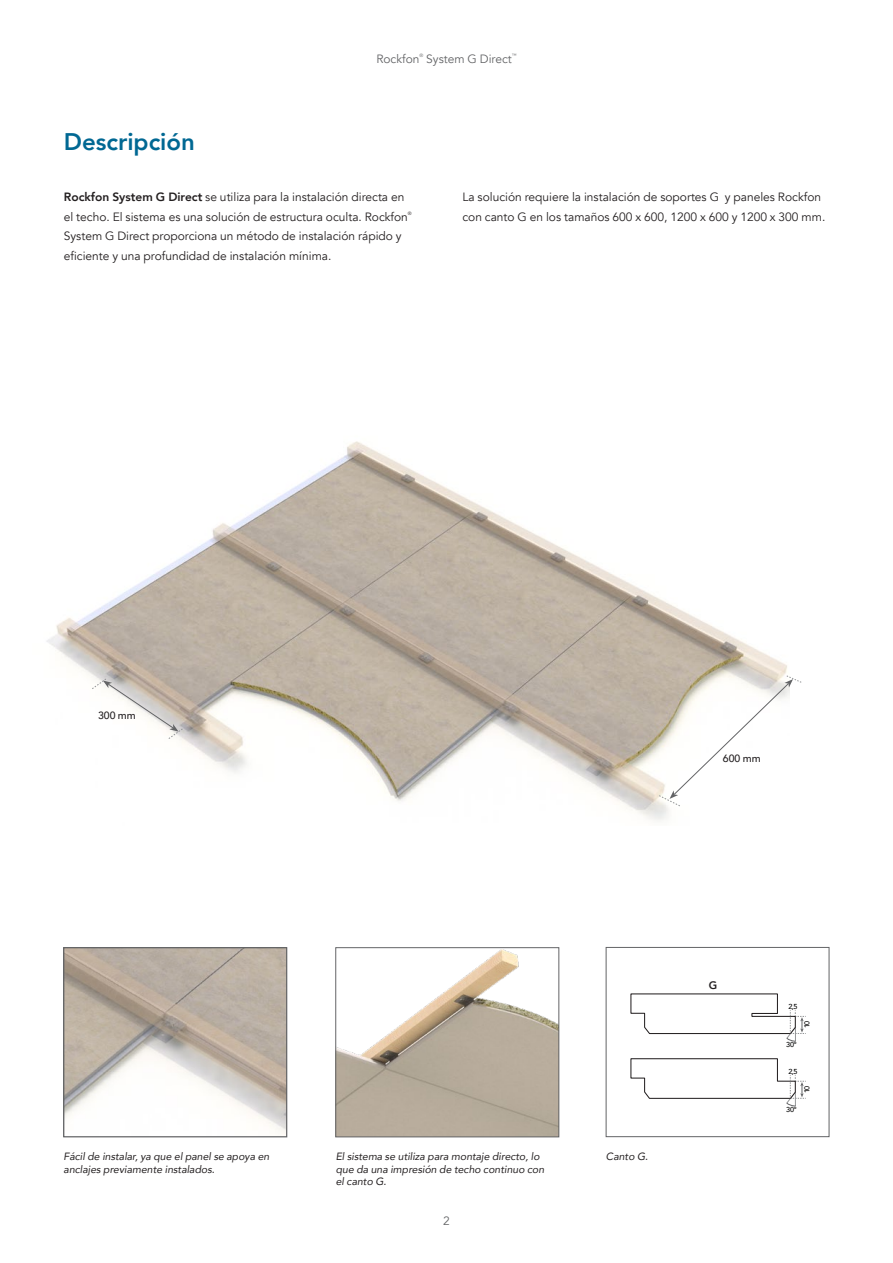
<style>
.page{position:relative;width:893px;height:1263px;background:#fff}
.page>*{position:absolute;margin:0;border:0;box-sizing:border-box;transform-origin:0 0}
.t1{font:800 24px "Avenir";color:#006893}
.t2{font:12px/19.5px "Avenir";color:#231f20}
.t3{font:12px "Avenir";color:#636466}
.t4{font:800 10.8px "Avenir";color:#231f20}
.t5{font:italic 10.5px/12.6px "Avenir";color:#231f20}
.t6{font:500 10.5px "Avenir";color:#231f20}
.t7{font:500 7.2px "Avenir";letter-spacing:-.05em;color:#000}
.t8{font:4.8px "Avenir";color:#636466}
.t9{font:4.8px "Avenir";color:#231f20}
.s1{font-weight:800}
</style>
<div class="page">
<img style="left:46px;top:441px;width:741px;height:380px">
<svg style="left:630px;top:1058px;width:176px;height:48px"></svg>
<svg style="left:630px;top:993px;width:176px;height:48px"></svg>
<div style="left:606px;top:947px;width:223px;height:190px;border:1px solid #636466"></div>
<img style="left:66px;top:950px;width:219px;height:184px">
<div style="left:64px;top:947px;width:223px;height:190px;border:1px solid #636466"></div>
<img style="left:338px;top:949px;width:219px;height:186px">
<div style="left:336px;top:947px;width:223px;height:190px;border:1px solid #636466"></div>
<svg style="left:659px;top:675px;width:143px;height:131px"></svg>
<svg style="left:92px;top:678px;width:91px;height:61px"></svg>
<p class="t3" style="left:376px;top:52px;width:45px">Rockfon</p>
<p class="t8" style="left:419px;top:53px;width:5px">®</p>
<p class="t3" style="left:426px;top:52px;width:87px">System G Direct</p>
<p class="t8" style="left:512px;top:53px;width:6px">™</p>
<h1 class="t1" style="left:64px;top:123px;width:133px">Descripción</h1>
<p class="t2" style="left:64px;top:188px;width:346px"><span class="s1">Rockfon System G Direct</span> se utiliza para la instalación directa en el techo. El sistema es una solución de estructura oculta. Rockfon</p>
<p class="t9" style="left:408px;top:210px;width:5px">®</p>
<p class="t2" style="left:64px;top:227px;width:339px">System G Direct proporciona un método de instalación rápido y eficiente y una profundidad de instalación mínima.</p>
<p class="t2" style="left:462px;top:188px;width:364px">La solución requiere la instalación de soportes G y paneles Rockfon con canto G en los tamaños 600 x 600, 1200 x 600 y 1200 x 300 mm.</p>
<p class="t6" style="left:98px;top:706px;width:39px">300 mm</p>
<p class="t6" style="left:723px;top:749px;width:39px">600 mm</p>
<p class="t4" style="left:709px;top:976px;width:10px">G</p>
<p class="t7" style="left:788px;top:1000px;width:11px">2,5</p>
<p class="t7" style="left:801px;top:1028px;width:9px;rotate:-90deg">10</p>
<p class="t7" style="left:786px;top:1038px;width:12px">30°</p>
<p class="t7" style="left:788px;top:1065px;width:11px">2,5</p>
<p class="t7" style="left:801px;top:1093px;width:9px;rotate:-90deg">10</p>
<p class="t7" style="left:786px;top:1103px;width:12px">30°</p>
<p class="t5" style="left:64px;top:1150px;width:207px">Fácil de instalar, ya que el panel se apoya en anclajes previamente instalados.</p>
<p class="t5" style="left:336px;top:1150px;width:205px">El sistema se utiliza para montaje directo, lo</p>
<p class="t5" style="left:606px;top:1150px;width:44px">Canto G.</p>
<p class="t5" style="left:336px;top:1162px;width:210px">que da una impresión de techo continuo con el canto G.</p>
<p class="t3" style="left:443px;top:1213px;width:8px">2</p>
</div>
